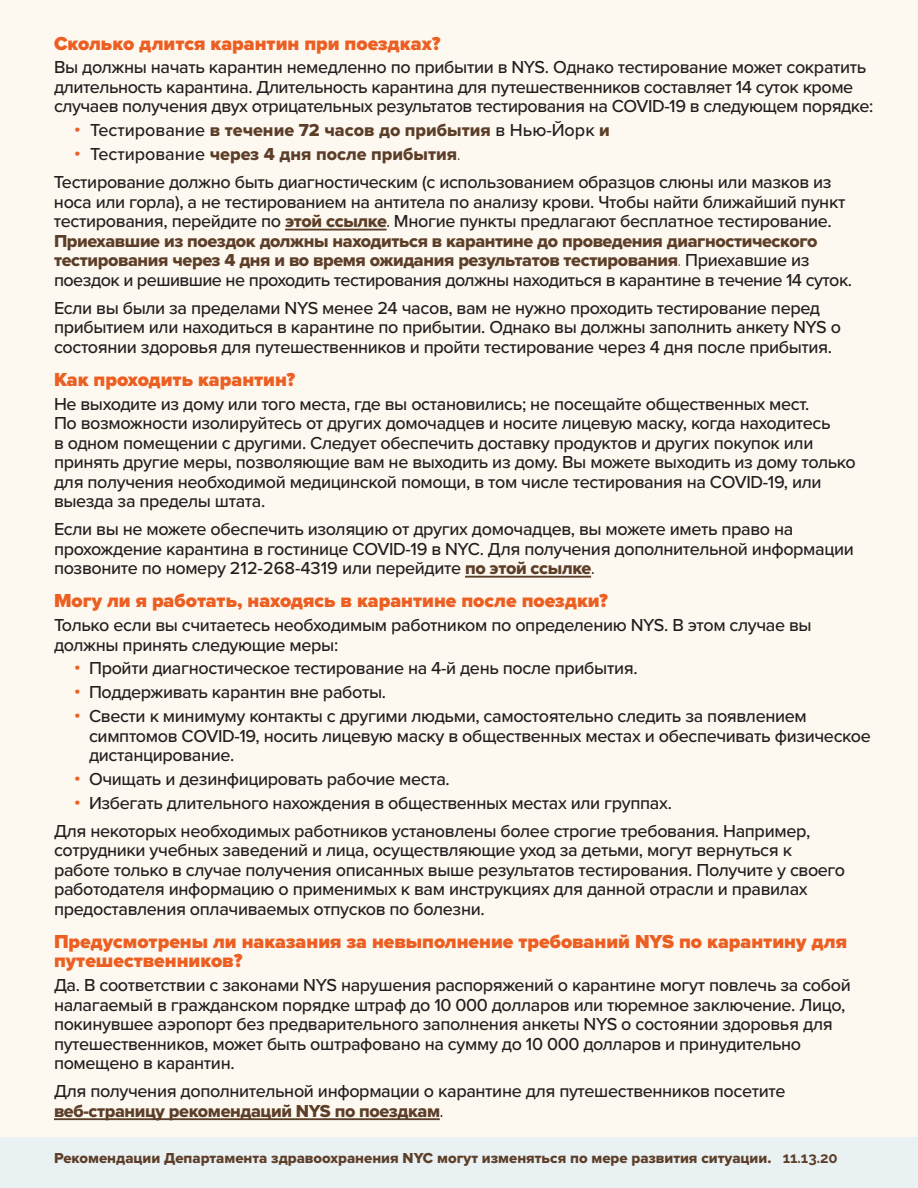
<style>
.page{position:relative;width:918px;height:1188px;background:#fef9f0}
.page>*{position:absolute;margin:0;border:0;box-sizing:border-box;transform-origin:0 0}
.t1{font:900 19.5px/19.5px "Proxima Nova";color:#ec5f23}
.t2{font:500 18px/19.5px "Proxima Nova";letter-spacing:-.02em;color:#231f20}
.t3{font:18px/19.5px "Proxima Nova Extrabld";letter-spacing:-.02em;color:#5c3e29}
.t4{font:18px "Proxima Nova Extrabld";color:#5c3e29}
.t5{font:15px "Proxima Nova Extrabld";color:#5c3e29}
.s1{font-family:"Raleway";font-weight:900;color:#ec5f23}
.s2{font-family:"Proxima Nova";font-weight:500;color:#231f20}
.s3{font-family:"Raleway";color:#231f20}
.s4{font-family:"Proxima Nova Extrabld";font-weight:400;color:#5c3e29}
.s5{font-family:"Raleway"}
.s6{font-family:"Raleway";font-weight:500;color:#231f20}
.s7{font-family:"Raleway";font-weight:700}
</style>
<div class="page">
<div style="left:0;top:1138px;width:918px;height:50px;background:#e9f1f2"></div>
<hr style="left:285px;top:229px;width:102px;height:2px;background:#5c3e29">
<hr style="left:465px;top:576px;width:126px;height:2px;background:#5c3e29">
<hr style="left:54px;top:1118px;width:386px;height:2px;background:#5c3e29">
<p class="t1" style="left:54px;top:33px;width:388px">Сколько длится карантин при поездках?</p>
<p class="t2" style="left:54px;top:57px;width:821px">Вы должны начать карантин немедленно по прибытии в NYS. Однако тестирование может сократить длительность карантина. Длительность карантина для путешественников составляет 14 суток кроме случаев получения двух отрицательных результатов тестирования на COVID-19 в следующем порядке:</p>
<p class="t4" style="left:74px;top:117px;width:537px"><span class="s1">•</span> <span class="s2">Тестирование</span> в течение 72 часов до прибытия <span class="s2">в Нью-Йорк</span> и</p>
<p class="t4" style="left:74px;top:141px;width:388px"><span class="s1">•</span> <span class="s2">Тестирование</span> через 4 дня после прибытия<span class="s3">.</span></p>
<p class="t2" style="left:54px;top:172px;width:793px">Тестирование должно быть диагностическим (с использованием образцов слюны или мазков из носа или горла), а не тестированием на антитела по анализу крови. Чтобы найти ближайший пункт тестирования, перейдите по <span class="s4">этой ссылке</span><span class="s5">.</span> Многие пункты предлагают бесплатное тестирование.</p>
<p class="t3" style="left:54px;top:231px;width:765px">Приехавшие из поездок должны находиться в карантине до проведения диагностического тестирования через 4 дня и во время ожидания результатов тестирования<span class="s5">.</span> <span class="s2">Приехавшие из</span></p>
<p class="t2" style="left:54px;top:265px;width:800px;line-height:28.2px">поездок и решившие не проходить тестирования должны находиться в карантине в течение 14 суток.<br>Если вы были за пределами NYS менее 24 часов, вам не нужно проходить тестирование перед</p>
<p class="t2" style="left:54px;top:317px;width:789px">прибытием или находиться в карантине по прибытии. Однако вы должны заполнить анкету NYS о состоянии здоровья для путешественников и пройти тестирование через 4 дня после прибытия.</p>
<p class="t1" style="left:54px;top:369px;width:243px">Как проходить карантин?</p>
<p class="t2" style="left:54px;top:393px;width:803px">Не выходите из дому или того места, где вы остановились; не посещайте общественных мест.<br>По возможности изолируйтесь от других домочадцев и носите лицевую маску, когда находитесь<br>в одном помещении с другими. Следует обеспечить доставку продуктов и других покупок или принять другие меры, позволяющие вам не выходить из дому. Вы можете выходить из дому только для получения необходимой медицинской помощи, в том числе тестирования на COVID-19, или выезда за пределы штата.</p>
<p class="t2" style="left:54px;top:519px;width:801px">Если вы не можете обеспечить изоляцию от других домочадцев, вы можете иметь право на прохождение карантина в гостинице COVID-19 в NYC. Для получения дополнительной информации позвоните по номеру 212-268-4319 или перейдите <span class="s4">по этой ссылке</span><span class="s5">.</span></p>
<p class="t1" style="left:54px;top:591px;width:555px">Могу ли я работать, находясь в карантине после поездки?</p>
<p class="t2" style="left:54px;top:615px;width:759px">Только если вы считаетесь необходимым работником по определению NYS. В этом случае вы должны принять следующие меры:</p>
<p class="t2" style="left:74px;top:658px;width:565px"><span class="s1">•</span> Пройти диагностическое тестирование на 4-й день после прибытия.</p>
<p class="t2" style="left:74px;top:682px;width:313px"><span class="s1">•</span> Поддерживать карантин вне работы.</p>
<p class="t2" style="left:89px;top:706px;width:783px;text-indent:-15px"><span class="s1">•</span> Свести к минимуму контакты с другими людьми, самостоятельно следить за появлением симптомов COVID-19, носить лицевую маску в общественных местах и обеспечивать физическое дистанцирование.</p>
<p class="t2" style="left:74px;top:768px;width:377px"><span class="s1">•</span> Очищать и дезинфицировать рабочие места.</p>
<p class="t2" style="left:54px;top:788px;width:758px;line-height:28.2px;text-indent:20px"><span class="s1">•</span> Избегать длительного нахождения в общественных местах или группах.<br>Для некоторых необходимых работников установлены более строгие требования. Например,</p>
<p class="t2" style="left:54px;top:840px;width:793px">сотрудники учебных заведений и лица, осуществляющие уход за детьми, могут вернуться к работе только в случае получения описанных выше результатов тестирования. Получите у своего работодателя информацию о применимых к вам инструкциях для данной отрасли и правилах предоставления оплачиваемых отпусков по болезни.</p>
<p class="t1" style="left:54px;top:931px;width:795px">Предусмотрены ли наказания за невыполнение требований NYS по карантину для путешественников?</p>
<p class="t2" style="left:54px;top:975px;width:798px">Да. В соответствии с законами NYS нарушения распоряжений о карантине могут повлечь за собой налагаемый в гражданском порядке штраф до 10 000 долларов или тюремное заключение. Лицо, покинувшее аэропорт без предварительного заполнения анкеты NYS о состоянии здоровья для путешественников, может быть оштрафовано на сумму до 10 000 долларов и принудительно помещено в карантин.</p>
<p class="t2" style="left:54px;top:1081px;width:733px">Для получения дополнительной информации о карантине для путешественников посетите</p>
<p class="t3" style="left:54px;top:1101px;width:391px">веб-страницу рекомендаций NYS по поездкам<span class="s6">.</span></p>
<p class="t5" style="left:54px;top:1147px;width:785px">Рекомендации Департамента здравоохранения NYC могут изменяться по мере развития ситуации. <span class="s7">11.13.20</span></p>
</div>
